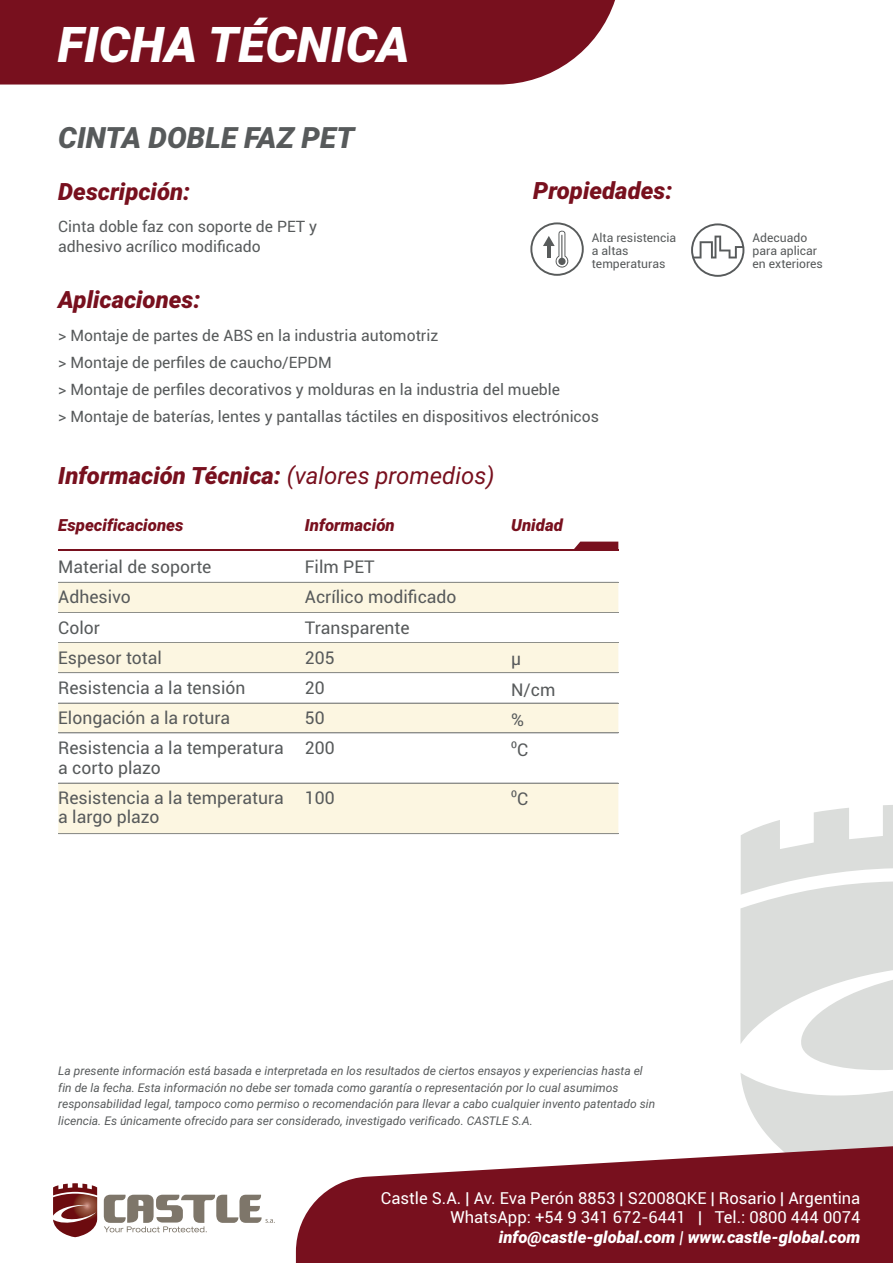
<style>
.page{position:relative;width:893px;height:1263px;background:#fff}
.page>*{position:absolute;margin:0;border:0;box-sizing:border-box;transform-origin:0 0}
.t1{font:italic 900 49.2px "Roboto";color:#fff}
.t2{font:italic 900 29.4px "Roboto";color:#575a5b}
.t3{font:italic 900 23.85px "Roboto";color:#78101e}
.t4{font:17.55px/30.2px "Roboto";color:#575a5b}
.t5{font:17.55px "Myriad Pro";color:#575a5b}
.t6{font:italic 900 16.8px "Roboto";color:#78101e}
.t7{font:16.65px/19.5px "Roboto";color:#fff;text-align:right}
.t8{font:italic 900 16.65px "Roboto";color:#fff}
.t9{font:15.75px/27px "Roboto";color:#575a5b}
.t10{font:12.15px/13px "Roboto";color:#575a5b}
.t11{font:italic 12px/16.5px "Roboto";color:#575a5b}
.s1{font-weight:400}
.s2{font-family:"Roboto"}
</style>
<div class="page">
<svg style="left:740px;top:805px;width:153px;height:341px;fill:#dbdddb"></svg>
<div style="left:0;top:0;width:615px;height:85px;background:#78101e"></div>
<svg style="left:296px;top:1146px;width:597px;height:117px;fill:#78101e"></svg>
<hr style="left:58px;top:549px;width:560px;height:1px;background:#78101e">
<svg style="left:574px;top:542px;width:44px;height:7px"></svg>
<div style="left:58px;top:582px;width:560px;height:30px;background:#fcf6e1"></div>
<hr style="left:58px;top:612px;width:560px;height:1px;background:#8e8f8a">
<div style="left:58px;top:642px;width:560px;height:30px;background:#fcf6e1"></div>
<hr style="left:58px;top:672px;width:560px;height:1px;background:#8e8f8a">
<svg style="left:58px;top:702px;width:560px;height:31px;background:#f3eeda"></svg>
<hr style="left:58px;top:733px;width:560px;height:1px;background:#8e8f8a">
<div style="left:58px;top:782px;width:560px;height:51px;background:#fcf6e1"></div>
<hr style="left:58px;top:833px;width:560px;height:1px;background:#8e8f8a">
<svg style="left:53px;top:1183px;width:44px;height:54px"></svg>
<svg style="left:104px;top:1195px;width:171px;height:37px"></svg>
<svg style="left:530px;top:222px;width:54px;height:54px"></svg>
<svg style="left:691px;top:223px;width:53px;height:54px"></svg>
<h1 class="t1" style="left:58px;top:26px;width:354px">FICHA TÉCNICA</h1>
<h2 class="t2" style="left:58px;top:126px;width:298px">CINTA DOBLE FAZ PET</h2>
<h3 class="t3" style="left:58px;top:182px;width:134px">Descripción:</h3>
<h3 class="t9" style="left:58px;top:218px;width:260px;line-height:19.5px">Cinta doble faz con soporte de PET y adhesivo acrílico modificado</h3>
<h3 class="t3" style="left:533px;top:181px;width:141px">Propiedades:</h3>
<p class="t10" style="left:592px;top:232px;width:86px">Alta resistencia a altas temperaturas</p>
<h3 class="t3" style="left:58px;top:291px;width:144px">Aplicaciones:</h3>
<p class="t9" style="left:58px;top:323px;width:542px">&gt; Montaje de partes de ABS en la industria automotriz<br>&gt; Montaje de perfiles de caucho/EPDM<br>&gt; Montaje de perfiles decorativos y molduras en la industria del mueble<br>&gt; Montaje de baterías, lentes y pantallas táctiles en dispositivos electrónicos</p>
<h3 class="t3" style="left:58px;top:466px;width:438px">Información Técnica: <span class="s1">(valores promedios)</span></h3>
<h3 class="t6" style="left:58px;top:519px;width:127px">Especificaciones</h3>
<h3 class="t6" style="left:305px;top:519px;width:91px">Información</h3>
<h3 class="t6" style="left:511px;top:519px;width:53px">Unidad</h3>
<h3 class="t4" style="left:58px;top:553px;width:227px">Material de soporte<br>Adhesivo<br>Color<br>Espesor total<br>Resistencia a la tensión<br>Elongación a la rotura<br>Resistencia a la temperatura</h3>
<h3 class="t4" style="left:58px;top:754px;width:227px">a corto plazo<br>Resistencia a la temperatura</h3>
<h3 class="t4" style="left:58px;top:803px;width:103px">a largo plazo</h3>
<h3 class="t4" style="left:305px;top:553px;width:153px">Film PET<br>Acrílico modificado<br>Transparente<br>205<br>20<br>50<br>200</h3>
<h3 class="t4" style="left:305px;top:784px;width:31px">100</h3>
<h3 class="t4" style="left:511px;top:645px;width:46px">µ<br>N/cm %</h3>
<h3 class="t5" style="left:511px;top:739px;width:19px">0<span class="s2">C</span></h3>
<h3 class="t5" style="left:511px;top:789px;width:19px">0<span class="s2">C</span></h3>
<p class="t10" style="left:753px;top:232px;width:72px">Adecuado para aplicar en exteriores</p>
<p class="t11" style="left:58px;top:1063px;width:598px">La presente información está basada e interpretada en los resultados de ciertos ensayos y experiencias hasta el fin de la fecha. Esta información no debe ser tomada como garantía o representación por lo cual asumimos responsabilidad legal, tampoco como permiso o recomendación para llevar a cabo cualquier invento patentado sin licencia. Es únicamente ofrecido para ser considerado, investigado verificado. CASTLE S.A.</p>
<h3 class="t7" style="left:381px;top:1189px;width:481px">Castle S.A. | Av. Eva Perón 8853 | S2008QKE | Rosario | Argentina<br>WhatsApp: +54 9 341 672-6441 | Tel.: 0800 444 0074</h3>
<h3 class="t8" style="left:499px;top:1230px;width:363px">info@castle-global.com | www.castle-global.com</h3>
</div>
